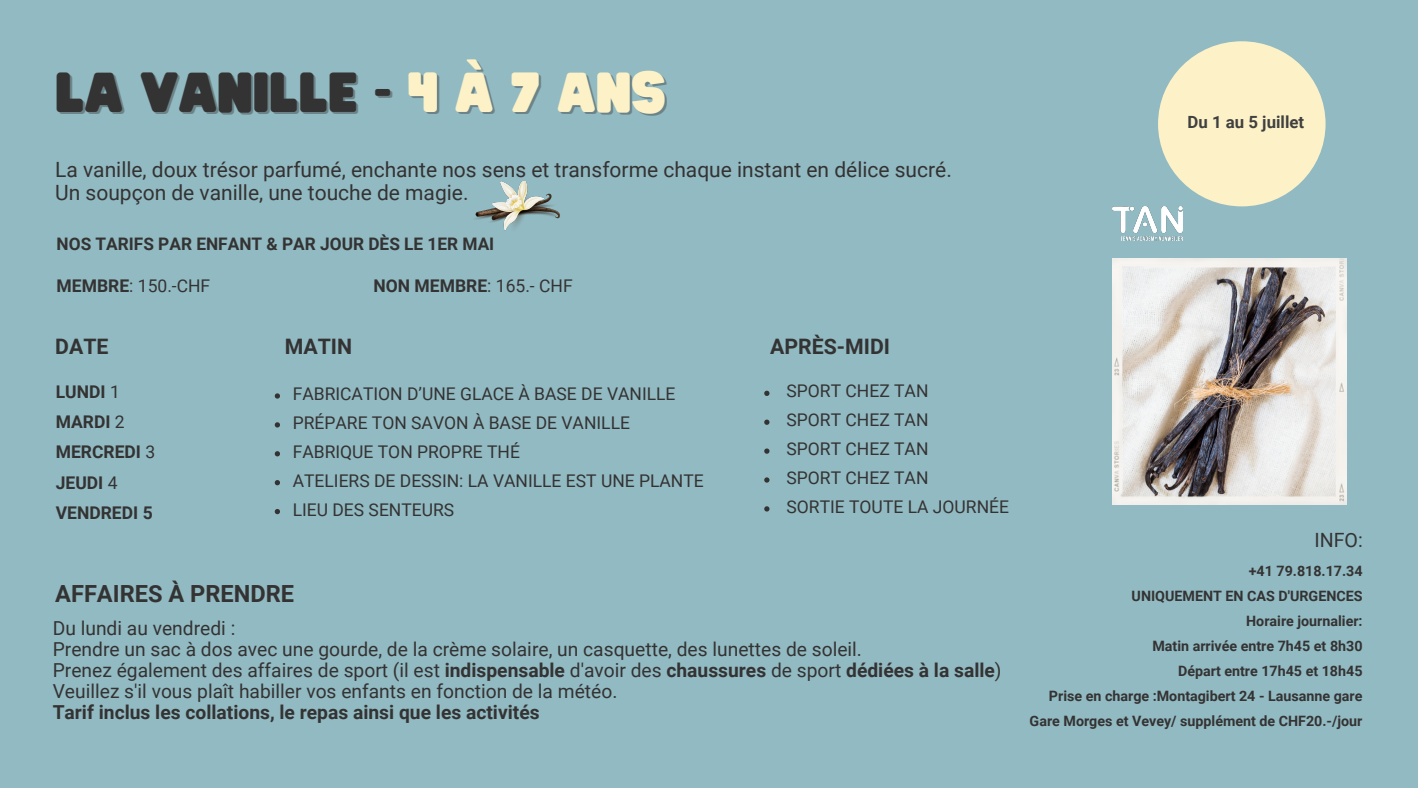
<style>
.page{position:relative;width:1418px;height:788px;background:#fff}
.page>*{position:absolute;margin:0;border:0;box-sizing:border-box;transform-origin:0 0}
.t1{font:49.35px "Hitand Run";color:#343333}
.t2{font:700 23.62px "Roboto";color:#343333}
.t3{font:700 21.35px "Roboto";color:#343333}
.t4{font:21px/23.6px "Roboto";color:#343333}
.t5{font:19.6px "Roboto";color:#343333}
.t6{font:19.25px/21px "Roboto";color:#343333}
.t7{font:17.5px "Roboto";color:#343333}
.t8{font:700 17.5px/30.1px "Roboto";color:#343333}
.t9{font:700 17.32px "Roboto";color:#343333}
.t10{font:700 16.8px "Roboto";color:#404040}
.t11{font:700 14.35px "Roboto";color:#343333}
.s1{color:#fdf2c7}
.s2{font-weight:700}
.s3{font-weight:400}
</style>
<div class="page">
<div style="left:0;top:0;width:1418px;height:787px;background:#92bac2"></div>
<img style="left:1113px;top:258px;width:233px;height:246px">
<div style="left:1158px;top:41px;width:167px;height:165px;background:#fdf2c7;border-radius:50%"></div>
<img style="left:475px;top:181px;width:85px;height:50px">
<svg style="left:275px;top:393px;width:5px;height:5px"></svg>
<svg style="left:275px;top:422px;width:5px;height:5px"></svg>
<svg style="left:275px;top:451px;width:5px;height:5px"></svg>
<svg style="left:275px;top:480px;width:5px;height:5px"></svg>
<svg style="left:275px;top:509px;width:5px;height:5px"></svg>
<svg style="left:764px;top:390px;width:5px;height:6px"></svg>
<svg style="left:764px;top:419px;width:5px;height:6px"></svg>
<svg style="left:764px;top:448px;width:5px;height:5px"></svg>
<svg style="left:764px;top:477px;width:5px;height:5px"></svg>
<svg style="left:764px;top:506px;width:5px;height:5px"></svg>
<img style="left:1113px;top:206px;width:69px;height:34px">
<p class="t1" style="left:55px;top:65px;width:612px">LA VANILLE - <span class="s1">4 À 7 ANS</span></p>
<p class="t4" style="left:55px;top:158px;width:898px">La vanille, doux trésor parfumé, enchante nos sens et transforme chaque instant en délice sucré.<br>Un soupçon de vanille, une touche de magie.</p>
<p class="t9" style="left:57px;top:234px;width:439px">NOS TARIFS PAR ENFANT &amp; PAR JOUR DÈS LE 1ER MAI</p>
<p class="t7" style="left:57px;top:275px;width:155px"><span class="s2">MEMBRE</span>: 150.-CHF</p>
<p class="t8" style="left:373px;top:271px;width:201px">NON MEMBRE<span class="s3">: 165.- CHF</span></p>
<h5 class="t3" style="left:55px;top:334px;width:55px">DATE</h5>
<h5 class="t3" style="left:285px;top:334px;width:69px">MATIN</h5>
<p class="t3" style="left:770px;top:334px;width:121px">APRÈS-MIDI</p>
<p class="t8" style="left:56px;top:377px;width:101px">LUNDI <span class="s3">1<br></span>MARDI <span class="s3">2<br></span>MERCREDI <span class="s3">3<br></span>JEUDI <span class="s3">4<br></span>VENDREDI 5</p>
<h5 class="t7" style="left:293px;top:383px;width:384px">FABRICATION D’UNE GLACE À BASE DE VANILLE</h5>
<p class="t7" style="left:293px;top:412px;width:339px">PRÉPARE TON SAVON À BASE DE VANILLE</p>
<p class="t7" style="left:293px;top:441px;width:229px">FABRIQUE TON PROPRE THÉ</p>
<p class="t7" style="left:293px;top:470px;width:412px">ATELIERS DE DESSIN: LA VANILLE EST UNE PLANTE</p>
<p class="t7" style="left:293px;top:499px;width:163px">LIEU DES SENTEURS</p>
<p class="t2" style="left:55px;top:580px;width:240px">AFFAIRES À PRENDRE</p>
<p class="t7" style="left:786px;top:381px;width:143px">SPORT CHEZ TAN</p>
<p class="t7" style="left:786px;top:410px;width:143px">SPORT CHEZ TAN</p>
<p class="t7" style="left:786px;top:439px;width:143px">SPORT CHEZ TAN</p>
<p class="t7" style="left:786px;top:467px;width:143px">SPORT CHEZ TAN</p>
<p class="t7" style="left:786px;top:496px;width:224px">SORTIE TOUTE LA JOURNÉE</p>
<p class="t6" style="left:53px;top:617px;width:950px">Du lundi au vendredi :<br>Prendre un sac à dos avec une gourde, de la crème solaire, un casquette, des lunettes de soleil.<br>Prenez également des affaires de sport (il est <span class="s2">indispensable</span> d'avoir des <span class="s2">chaussures</span> de sport <span class="s2">dédiées à la salle</span>)<br>Veuillez s'il vous plaît habiller vos enfants en fonction de la météo.<br><span class="s2">Tarif inclus les collations, le repas ainsi que les activités</span></p>
<h1 class="t10" style="left:1187px;top:112px;width:118px">Du 1 au 5 juillet</h1>
<p class="t5" style="left:1314px;top:529px;width:50px">INFO:</p>
<p class="t11" style="left:1248px;top:562px;width:115px">+41 79.818.17.34</p>
<p class="t11" style="left:1131px;top:587px;width:232px">UNIQUEMENT EN CAS D'URGENCES</p>
<p class="t11" style="left:1246px;top:612px;width:118px">Horaire journalier:</p>
<p class="t11" style="left:1152px;top:637px;width:212px">Matin arrivée entre 7h45 et 8h30</p>
<p class="t11" style="left:1178px;top:662px;width:186px">Départ entre 17h45 et 18h45</p>
<p class="t11" style="left:1049px;top:687px;width:315px">Prise en charge :Montagibert 24 - Lausanne gare</p>
<p class="t11" style="left:1029px;top:712px;width:334px">Gare Morges et Vevey/ supplément de CHF20.-/jour</p>
</div>
